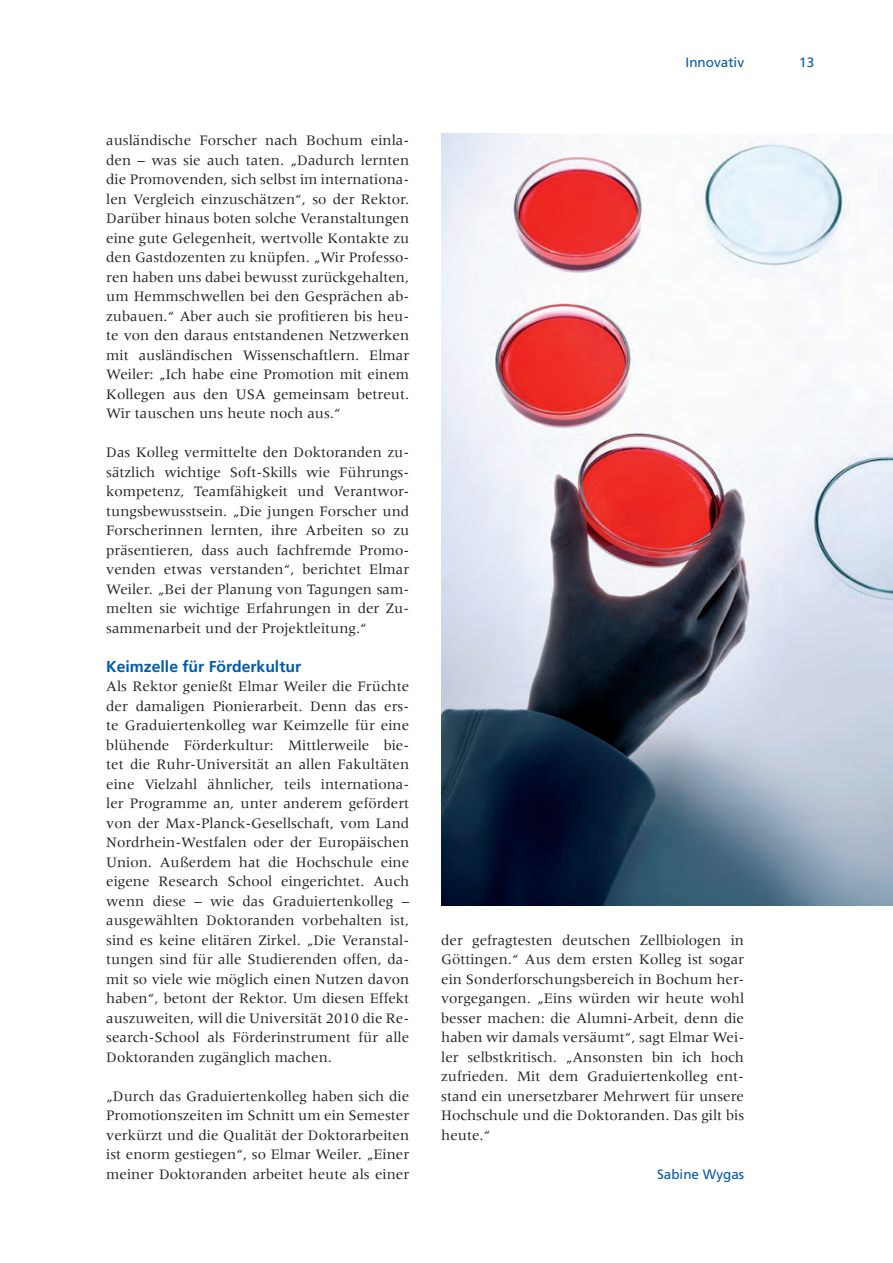
<style>
.page{position:relative;width:893px;height:1263px;background:#fff}
.page>*{position:absolute;margin:0;border:0;box-sizing:border-box;transform-origin:0 0}
.t1{font:700 15.75px "Frutiger LT Std";color:#015aaa}
.t2{font:15px/19.5px "Meridien LT Std";color:#231f20;text-align:justify}
.t3{font:13.5px "Frutiger LT Std";color:#015aaa}
</style>
<div class="page">
<img style="left:441px;top:133px;width:452px;height:773px">
<p class="t2" style="left:106px;top:131px;width:304px">ausländische Forscher nach Bochum einla&shy;den – was sie auch taten. „Dadurch lernten die Promovenden, sich selbst im internationa&shy;len Vergleich einzuschätzen“, so der Rektor.<br>Darüber hinaus boten solche Veranstaltungen eine gute Gelegenheit, wertvolle Kontakte zu den Gastdozenten zu knüpfen. „Wir Professo&shy;ren haben uns dabei bewusst zurückgehalten, um Hemmschwellen bei den Gesprächen ab&shy;zubauen.“ Aber auch sie profitieren bis heu&shy;te von den daraus entstandenen Netzwerken mit ausländischen Wissenschaftlern. Elmar Weiler: „Ich habe eine Promotion mit einem Kollegen aus den USA gemeinsam betreut.<br>Wir tauschen uns heute noch aus.“</p>
<p class="t2" style="left:106px;top:443px;width:304px">Das Kolleg vermittelte den Doktoranden zu&shy;sätzlich wichtige Soft-Skills wie Führungs&shy;kompetenz, Teamfähigkeit und Verantwor&shy;tungsbewusstsein. „Die jungen Forscher und Forscherinnen lernten, ihre Arbeiten so zu präsentieren, dass auch fachfremde Promo&shy;venden etwas verstanden“, berichtet Elmar Weiler. „Bei der Planung von Tagungen sam&shy;melten sie wichtige Erfahrungen in der Zu&shy;sammenarbeit und der Projektleitung.“</p>
<p class="t1" style="left:106px;top:657px;width:196px">Keimzelle für Förderkultur</p>
<p class="t2" style="left:106px;top:677px;width:304px">Als Rektor genießt Elmar Weiler die Früchte der damaligen Pionierarbeit. Denn das ers&shy;te Graduiertenkolleg war Keimzelle für eine blühende Förderkultur: Mittlerweile bie&shy;tet die Ruhr-Universität an allen Fakultäten eine Vielzahl ähnlicher, teils internationa&shy;ler Programme an, unter anderem gefördert von der Max-Planck-Gesellschaft, vom Land Nordrhein-Westfalen oder der Europäischen Union. Außerdem hat die Hochschule eine eigene Research School eingerichtet. Auch wenn diese – wie das Graduiertenkolleg – ausgewählten Doktoranden vorbehalten ist, sind es keine elitären Zirkel. „Die Veranstal&shy;tungen sind für alle Studierenden offen, da&shy;mit so viele wie möglich einen Nutzen davon haben“, betont der Rektor. Um diesen Effekt auszuweiten, will die Universität 2010 die Re&shy;search-School als Förderinstrument für alle Doktoranden zugänglich machen.</p>
<p class="t2" style="left:106px;top:1086px;width:304px">„Durch das Graduiertenkolleg haben sich die Promotionszeiten im Schnitt um ein Semester verkürzt und die Qualität der Doktorarbeiten ist enorm gestiegen“, so Elmar Weiler. „Einer meiner Doktoranden arbeitet heute als einer</p>
<p class="t3" style="left:686px;top:54px;width:60px">Innovativ</p>
<p class="t2" style="left:441px;top:930px;width:304px">der gefragtesten deutschen Zellbiologen in Göttingen.“ Aus dem ersten Kolleg ist sogar ein Sonderforschungsbereich in Bochum her&shy;vorgegangen. „Eins würden wir heute wohl besser machen: die Alumni-Arbeit, denn die haben wir damals versäumt“, sagt Elmar Wei&shy;ler selbstkritisch. „Ansonsten bin ich hoch zufrieden. Mit dem Graduiertenkolleg ent&shy;stand ein unersetzbarer Mehrwert für unsere Hochschule und die Doktoranden. Das gilt bis heute.“</p>
<p class="t3" style="left:657px;top:1166px;width:89px">Sabine Wygas</p>
<p class="t3" style="left:799px;top:54px;width:17px">13</p>
</div>
